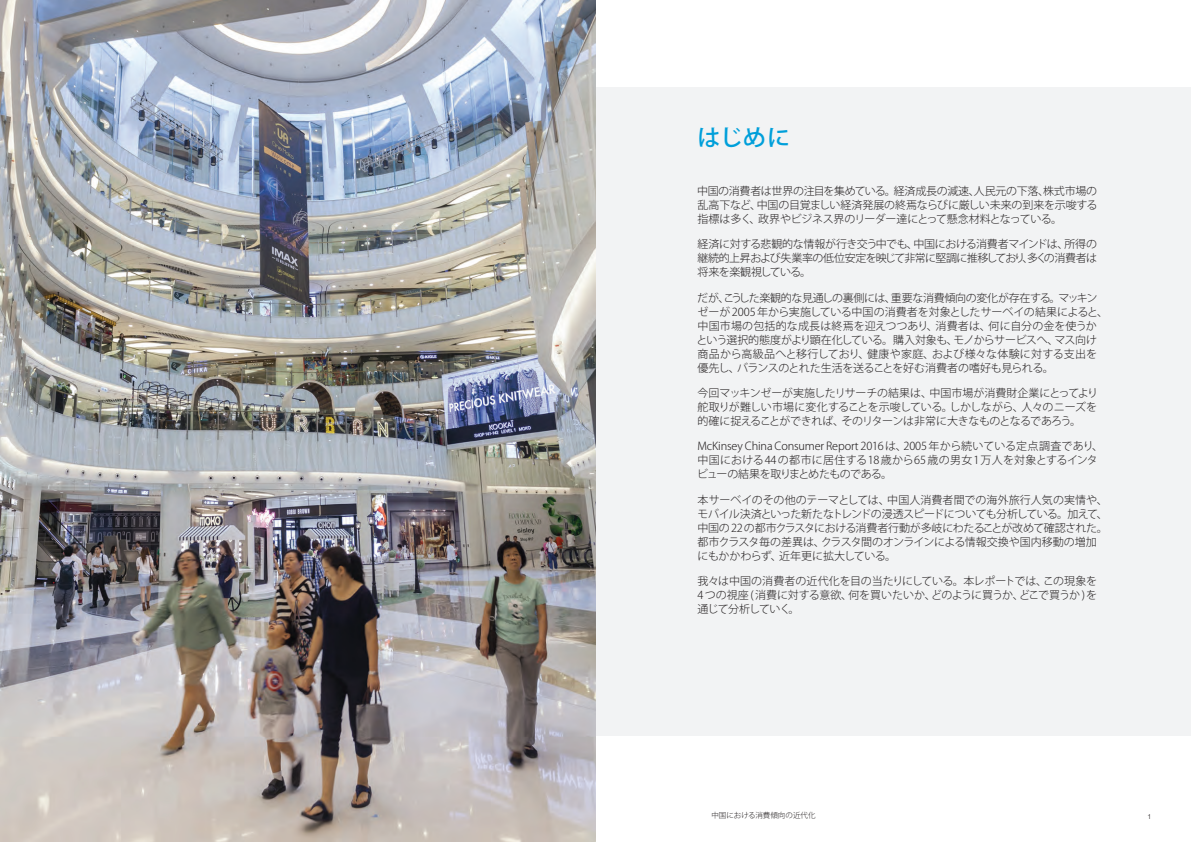
<style>
.page{position:relative;width:1191px;height:842px;background:#fff}
.page>*{position:absolute;margin:0;border:0;box-sizing:border-box;transform-origin:0 0}
.t1{font:500 23px "Koz Go Pr 6 N";color:#009fda}
.t2{font:300 11px/14px "Koz Go Pr 6 N";letter-spacing:-.02em;color:#231f20;text-align:justify}
.t3{font:300 7.5px "Koz Go Pr 6 N";color:#231f20}
.t4{font:300 7px "Helvetica Neue LT Std";color:#231f20}
</style>
<div class="page">
<div style="left:595px;top:88px;width:596px;height:648px;background:#f2f3f4"></div>
<img style="left:0;top:0;width:595px;height:842px">
<h1 class="t1" style="left:697px;top:125px;width:94px">はじめに</h1>
<p class="t2" style="left:697px;top:184px;width:402px">中国の消費者は世界の注目を集めている。経済成長の減速、人民元の下落、株式市場の乱高下など、中国の目覚ましい経済発展の終焉ならびに厳しい未来の到来を示唆する指標は多く、政界やビジネス界のリーダー達にとって懸念材料となっている。</p>
<p class="t2" style="left:697px;top:237px;width:401px">経済に対する悲観的な情報が行き交う中でも、中国における消費者マインドは、所得の継続的上昇および失業率の低位安定を映じて非常に堅調に推移しており、多くの消費者は将来を楽観視している。</p>
<p class="t2" style="left:696px;top:291px;width:413px;text-align:left">だが、こうした楽観的な見通しの裏側には、重要な消費傾向の変化が存在する。マッキンゼーが 2005 年から実施している中国の消費者を対象としたサーベイの結果によると、中国市場の包括的な成長は終焉を迎えつつあり、消費者は、何に自分の金を使うかという選択的態度がより顕在化している。購入対象も、モノからサービスへ、マス向け商品から高級品へと移行しており、健康や家庭、および様々な体験に対する支出を優先し、バランスのとれた生活を送ることを好む消費者の嗜好も見られる。</p>
<p class="t2" style="left:697px;top:386px;width:402px">今回マッキンゼーが実施したリサーチの結果は、中国市場が消費財企業にとってより舵取りが難しい市場に変化することを示唆している。しかしながら、人々のニーズを的確に捉えることができれば、そのリターンは非常に大きなものとなるであろう。</p>
<p class="t2" style="left:697px;top:439px;width:407px;text-align:left">McKinsey China Consumer Report 2016は、2005年から続いている定点調査であり、中国における44の都市に居住する18歳から65歳の男女1万人を対象とするインタビューの結果を取りまとめたものである。</p>
<p class="t2" style="left:697px;top:493px;width:412px;text-align:left">本サーベイのその他のテーマとしては、中国人消費者間での海外旅行人気の実情や、モバイル決済といった新たなトレンドの浸透スピードについても分析している。加えて、中国の22の都市クラスタにおける消費者行動が多岐にわたることが改めて確認された。都市クラスタ毎の差異は、クラスタ間のオンラインによる情報交換や国内移動の増加にもかかわらず、近年更に拡大している。</p>
<p class="t2" style="left:697px;top:574px;width:401px">我々は中国の消費者の近代化を目の当たりにしている。本レポートでは、この現象を4 つの視座 ( 消費に対する意欲、何を買いたいか、どのように買うか、どこで買うか )を通じて分析していく。</p>
<p class="t3" style="left:711px;top:810px;width:106px">中国における消費傾向の近代化</p>
<p class="t4" style="left:1147px;top:812px;width:5px">1</p>
</div>
